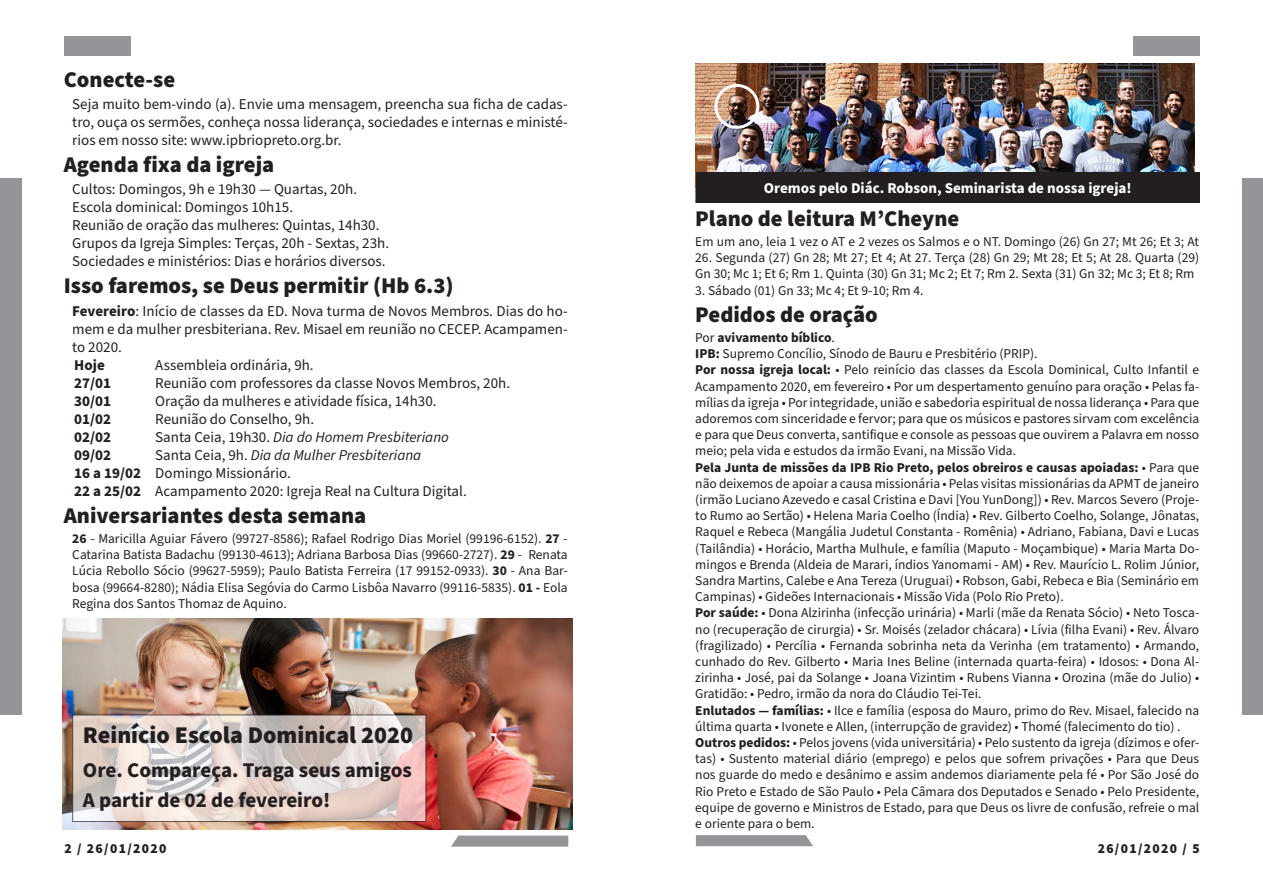
<style>
.page{position:relative;width:1263px;height:893px;background:#fff}
.page>*{position:absolute;margin:0;border:0;box-sizing:border-box;transform-origin:0 0}
.t1{font:900 24px "Source Sans Pro";color:#231f20}
.Seção_Boletim_-_Títu{font:900 22.5px "Source Sans Pro";color:#231f20}
.t2{font:700 21px "Source Sans Pro";color:#231f20}
.Boletim_-_Texto_bási{font:15px/18px "Source Sans Pro";color:#231f20;text-align:justify}
.Seção_Boletim_-_Item{font:15px "Source Sans Pro";color:#231f20}
.Seção_Boletim_-_Item-2{font:italic 15px "Source Sans Pro";color:#231f20}
.t3{font:700 15px "Source Sans Pro";color:#fff}
.Seção_Boletim_-_Item-3{font:700 15px "Source Sans Pro";color:#231f20}
.Seção_Boletim_-_Avis{font:13.5px/16.2px "Source Sans Pro";color:#231f20;text-align:justify}
.Seção_Boletim_-_Aniv{font:13.5px/16.2px "Source Sans Pro";color:#231f20;text-align:justify}
.Seção_Boletim_-_Plan{font:13.5px/16.2px "Source Sans Pro";color:#231f20}
.t4{font:900 13.5px "Source Sans Pro";letter-spacing:.1em;color:#231f20}
.Seção_Boletim_-_Avis-2{font:700 13.5px "Source Sans Pro";color:#231f20}
.s1{font-weight:700}
.s2{font-style:normal}
.s3{font-weight:400}
</style>
<div class="page">
<div style="left:64px;top:36px;width:67px;height:19px;background:#939598"></div>
<div style="left:1133px;top:36px;width:67px;height:19px;background:#939598"></div>
<div style="left:0;top:178px;width:22px;height:536px;background:#939598"></div>
<div style="left:1242px;top:178px;width:21px;height:536px;background:#939598"></div>
<svg style="left:696px;top:835px;width:117px;height:11px"></svg>
<svg style="left:451px;top:836px;width:117px;height:11px"></svg>
<img style="left:695px;top:64px;width:500px;height:138px">
<div style="left:696px;top:172px;width:504px;height:30px;background:#231f20"></div>
<div style="left:714px;top:84px;width:45px;height:45px;border:3px solid #fff;border-radius:50%"></div>
<img style="left:63px;top:618px;width:509px;height:211px">
<svg style="left:74px;top:716px;width:350px;height:104px;background:#e0d2ce"></svg>
<div style="left:72px;top:714px;width:354px;height:108px;border:1px solid #231f20"></div>
<p class="Seção_Boletim_-_Títu" style="left:64px;top:64px;width:113px">Conecte-se</p>
<p class="Boletim_-_Texto_bási" style="left:72px;top:96px;width:497px">Seja muito bem-vindo (a). Envie uma mensagem, preencha sua ficha de cadas&shy;tro, ouça os sermões, conheça nossa liderança, sociedades e internas e ministé&shy;rios em nosso site: www.ipbriopreto.org.br.</p>
<p class="Seção_Boletim_-_Títu" style="left:64px;top:149px;width:212px">Agenda fixa da igreja</p>
<p class="Boletim_-_Texto_bási" style="left:72px;top:181px;width:286px">Cultos: Domingos, 9h e 19h30 — Quartas, 20h.</p>
<p class="Boletim_-_Texto_bási" style="left:72px;top:199px;width:222px">Escola dominical: Domingos 10h15.</p>
<p class="Boletim_-_Texto_bási" style="left:72px;top:217px;width:309px">Reunião de oração das mulheres: Quintas, 14h30.</p>
<p class="Boletim_-_Texto_bási" style="left:72px;top:235px;width:318px">Grupos da Igreja Simples: Terças, 20h - Sextas, 23h.</p>
<p class="Boletim_-_Texto_bási" style="left:72px;top:253px;width:315px">Sociedades e ministérios: Dias e horários diversos.</p>
<p class="Seção_Boletim_-_Títu" style="left:64px;top:270px;width:391px">Isso faremos, se Deus permitir (Hb 6.3)</p>
<p class="Boletim_-_Texto_bási" style="left:72px;top:302px;width:497px"><span class="s1">Fevereiro</span>: Início de classes da ED. Nova turma de Novos Membros. Dias do ho&shy;mem e da mulher presbiteriana. Rev. Misael em reunião no CECEP. Acampamen&shy;to 2020.</p>
<p class="Seção_Boletim_-_Item-3" style="left:74px;top:354px;width:32px">Hoje</p>
<p class="Seção_Boletim_-_Item" style="left:155px;top:355px;width:160px">Assembleia ordinária, 9h.</p>
<p class="Seção_Boletim_-_Item-3" style="left:74px;top:372px;width:38px">27/01</p>
<p class="Seção_Boletim_-_Item" style="left:155px;top:373px;width:356px">Reunião com professores da classe Novos Membros, 20h.</p>
<p class="Seção_Boletim_-_Item-3" style="left:74px;top:390px;width:38px">30/01</p>
<p class="Seção_Boletim_-_Item" style="left:155px;top:391px;width:283px">Oração da mulheres e atividade física, 14h30.</p>
<p class="Seção_Boletim_-_Item-3" style="left:74px;top:408px;width:38px">01/02</p>
<p class="Seção_Boletim_-_Item" style="left:155px;top:409px;width:160px">Reunião do Conselho, 9h.</p>
<p class="Seção_Boletim_-_Item-3" style="left:74px;top:426px;width:38px">02/02</p>
<p class="Seção_Boletim_-_Item-2" style="left:155px;top:427px;width:295px"><span class="s2">Santa Ceia, 19h30.</span> Dia do Homem Presbiteriano</p>
<p class="Seção_Boletim_-_Item-3" style="left:74px;top:444px;width:38px">09/02</p>
<p class="Seção_Boletim_-_Item-2" style="left:155px;top:445px;width:268px"><span class="s2">Santa Ceia, 9h.</span> Dia da Mulher Presbiteriana</p>
<p class="Seção_Boletim_-_Item" style="left:74px;top:463px;width:218px"><span class="s1">16 a 19/02</span> Domingo Missionário.</p>
<p class="Seção_Boletim_-_Item" style="left:74px;top:481px;width:394px"><span class="s1">22 a 25/02</span> Acampamento 2020: Igreja Real na Cultura Digital.</p>
<p class="Seção_Boletim_-_Títu" style="left:64px;top:500px;width:304px">Aniversariantes desta semana</p>
<p class="Seção_Boletim_-_Aniv" style="left:72px;top:531px;width:497px"><span class="s1">26</span> - Maricilla Aguiar Fávero (99727-8586); Rafael Rodrigo Dias Moriel (99196-6152). <span class="s1">27</span> - Catarina Batista Badachu (99130-4613); Adriana Barbosa Dias (99660-2727). <span class="s1">29</span> - Renata Lúcia Rebollo Sócio (99627-5959); Paulo Batista Ferreira (17 99152-0933). <span class="s1">30</span> - Ana Bar&shy;bosa (99664-8280); Nádia Elisa Segóvia do Carmo Lisbôa Navarro (99116-5835). <span class="s1">01 -</span> Eola Regina dos Santos Thomaz de Aquino.</p>
<p class="t1" style="left:83px;top:719px;width:332px">Reinício Escola Dominical 2020</p>
<p class="t2" style="left:83px;top:756px;width:330px">Ore. Compareça. Traga seus amigos</p>
<p class="t2" style="left:83px;top:785px;width:249px">A partir de 02 de fevereiro!</p>
<p class="t3" style="left:764px;top:177px;width:369px">Oremos pelo Diác. Robson, Seminarista de nossa igreja!</p>
<p class="Seção_Boletim_-_Títu" style="left:695px;top:202px;width:266px">Plano de leitura M’Cheyne</p>
<p class="Seção_Boletim_-_Plan" style="left:695px;top:234px;width:505px">Em um ano, leia 1 vez o AT e 2 vezes os Salmos e o NT. Domingo (26) Gn 27; Mt 26; Et 3; At</p>
<p class="Seção_Boletim_-_Plan" style="left:695px;top:250px;width:505px">26. Segunda (27) Gn 28; Mt 27; Et 4; At 27. Terça (28) Gn 29; Mt 28; Et 5; At 28. Quarta (29)<br>Gn 30; Mc 1; Et 6; Rm 1. Quinta (30) Gn 31; Mc 2; Et 7; Rm 2. Sexta (31) Gn 32; Mc 3; Et 8; Rm</p>
<p class="Seção_Boletim_-_Plan" style="left:695px;top:282px;width:230px">3. Sábado (01) Gn 33; Mc 4; Et 9-10; Rm 4.</p>
<p class="Seção_Boletim_-_Títu" style="left:695px;top:298px;width:184px">Pedidos de oração</p>
<p class="Seção_Boletim_-_Avis-2" style="left:695px;top:328px;width:141px"><span class="s3">Por</span> avivamento bíblico<span class="s3">.</span></p>
<p class="Seção_Boletim_-_Avis" style="left:695px;top:346px;width:344px"><span class="s1">IPB:</span> Supremo Concílio, Sínodo de Bauru e Presbitério (PRIP).</p>
<p class="Seção_Boletim_-_Avis" style="left:695px;top:362px;width:505px"><span class="s1">Por nossa igreja local:</span> • Pelo reinício das classes da Escola Dominical, Culto Infantil e Acampamento 2020, em fevereiro • Por um despertamento genuíno para oração • Pelas fa&shy;mílias da igreja • Por integridade, união e sabedoria espiritual de nossa liderança • Para que adoremos com sinceridade e fervor; para que os músicos e pastores sirvam com excelência e para que Deus converta, santifique e console as pessoas que ouvirem a Palavra em nosso meio; pela vida e estudos da irmão Evani, na Missão Vida.</p>
<p class="Seção_Boletim_-_Avis" style="left:695px;top:459px;width:505px"><span class="s1">Pela Junta de missões da IPB Rio Preto, pelos obreiros e causas apoiadas:</span> • Para que não deixemos de apoiar a causa missionária • Pelas visitas missionárias da APMT de janeiro (irmão Luciano Azevedo e casal Cristina e Davi [You YunDong]) • Rev. Marcos Severo (Proje&shy;to Rumo ao Sertão) • Helena Maria Coelho (Índia) • Rev. Gilberto Coelho, Solange, Jônatas, Raquel e Rebeca (Mangália Judetul Constanta - Romênia) • Adriano, Fabiana, Davi e Lucas (Tailândia) • Horácio, Martha Mulhule, e família (Maputo - Moçambique) • Maria Marta Do&shy;mingos e Brenda (Aldeia de Marari, índios Yanomami - AM) • Rev. Maurício L. Rolim Júnior, Sandra Martins, Calebe e Ana Tereza (Uruguai) • Robson, Gabi, Rebeca e Bia (Seminário em Campinas) • Gideões Internacionais • Missão Vida (Polo Rio Preto).</p>
<p class="Seção_Boletim_-_Avis" style="left:695px;top:605px;width:505px"><span class="s1">Por saúde:</span> • Dona Alzirinha (infecção urinária) • Marli (mãe da Renata Sócio) • Neto Tosca&shy;no (recuperação de cirurgia) • Sr. Moisés (zelador chácara) • Lívia (filha Evani) • Rev. Álvaro (fragilizado) • Percília • Fernanda sobrinha neta da Verinha (em tratamento) • Armando, cunhado do Rev. Gilberto • Maria Ines Beline (internada quarta-feira) • Idosos: • Dona Al&shy;zirinha • José, pai da Solange • Joana Vizintim • Rubens Vianna • Orozina (mãe do Julio) • Gratidão: • Pedro, irmão da nora do Cláudio Tei-Tei.</p>
<p class="Seção_Boletim_-_Avis" style="left:695px;top:702px;width:505px"><span class="s1">Enlutados — famílias:</span> • Ilce e família (esposa do Mauro, primo do Rev. Misael, falecido na última quarta • Ivonete e Allen, (interrupção de gravidez) • Thomé (falecimento do tio) .</p>
<p class="Seção_Boletim_-_Avis" style="left:695px;top:735px;width:505px"><span class="s1">Outros pedidos:</span> • Pelos jovens (vida universitária) • Pelo sustento da igreja (dízimos e ofer&shy;tas) • Sustento material diário (emprego) e pelos que sofrem privações • Para que Deus nos guarde do medo e desânimo e assim andemos diariamente pela fé • Por São José do Rio Preto e Estado de São Paulo • Pela Câmara dos Deputados e Senado • Pelo Presidente, equipe de governo e Ministros de Estado, para que Deus os livre de confusão, refreie o mal e oriente para o bem.</p>
<p class="t4" style="left:64px;top:839px;width:104px">2 / 26/01/2020</p>
<p class="t4" style="left:1098px;top:839px;width:104px">26/01/2020 / 5</p>
</div>
